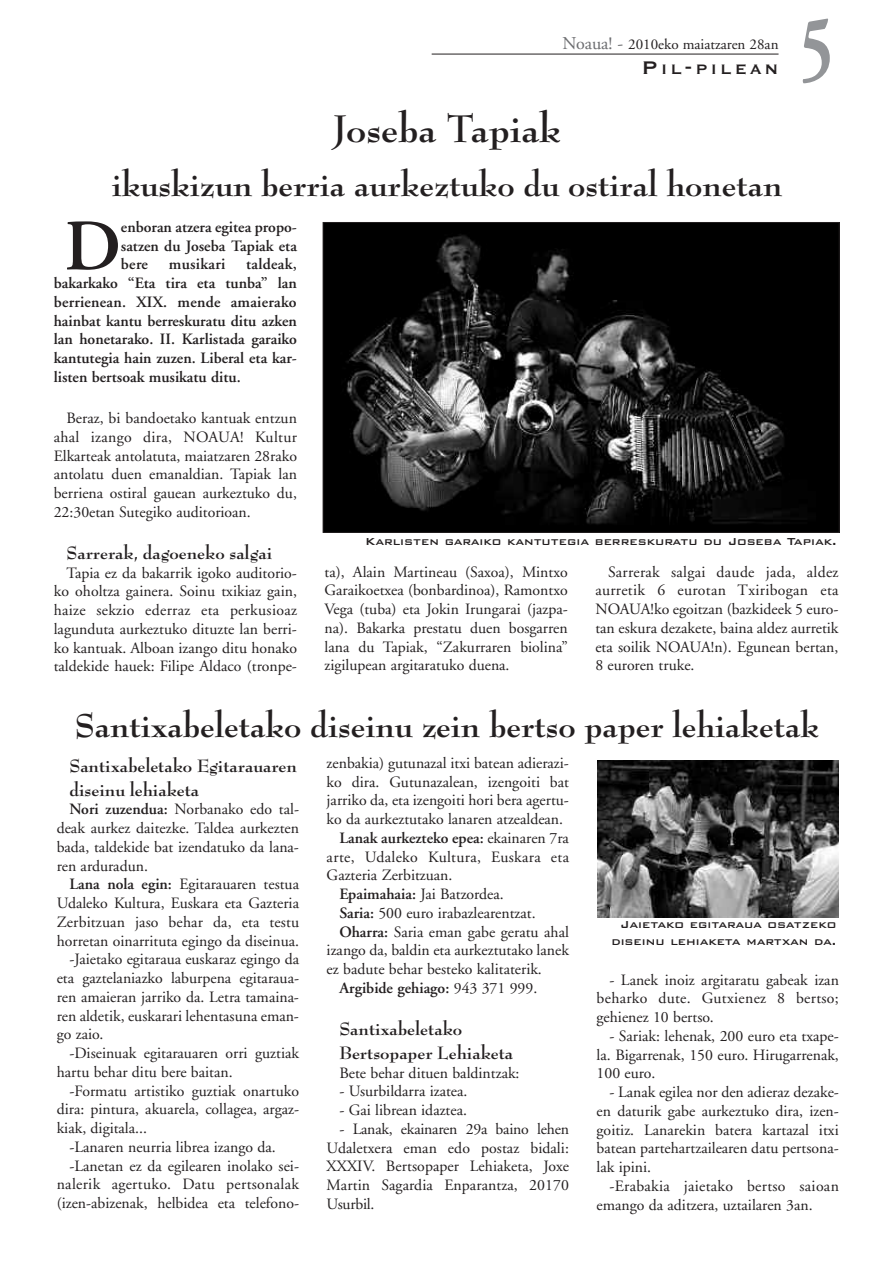
<style>
.page{position:relative;width:893px;height:1263px;background:#fff}
.page>*{position:absolute;margin:0;border:0;box-sizing:border-box;transform-origin:0 0}
.t1{font:700 90px "Adobe Garamond";color:#939598;scale:.7 1}
.t2{font:600 72.3px "Adobe Garamond";color:#231f20}
.t3{font:700 42px "Bernhard Modern";color:#231f20}
.t4{font:700 36px "Bernhard Modern";color:#231f20}
.t5{font:700 19.5px/24px "Bernhard Modern";color:#231f20}
.t6{font:700 18px "Copperplate Gothic BT";letter-spacing:.17em;color:#231f20}
.t7{font:15.75px/18.8px "Adobe Garamond";color:#231f20;text-align:justify}
.t8{font:600 15.75px/18.8px "Adobe Garamond";color:#231f20;text-align:justify}
.t9{font:15.75px "Adobe Garamond";letter-spacing:.02em;color:#231f20}
.t10{font:600 15.75px "Adobe Garamond";letter-spacing:.02em;color:#231f20}
.t11{font:15px "Adobe Garamond";color:#231f20}
.t12{font:500 13.5px/16.5px "Bank Gothic BT";color:#231f20;text-align:right}
.s1{font-size:18px;color:#6c6d70}
.s2{font-size:24px}
.s3{font-weight:600}
.s4{font-weight:400}
</style>
<div class="page">
<hr style="left:432px;top:54px;width:346px;height:1px;background:#231f20">
<img style="left:597px;top:760px;width:242px;height:157px">
<img style="left:325px;top:224px;width:512px;height:307px">
<div style="left:323px;top:222px;width:516px;height:311px;border:1px solid #231f20"></div>
<p class="t11" style="left:562px;top:38px;width:218px"><span class="s1">Noaua! -</span> 2010eko maiatzaren 28an</p>
<p class="t6" style="left:642px;top:57px;width:138px"><span class="s2">P</span>IL<span class="s2">-</span>PILEAN</p>
<h1 class="t1" style="left:800px;top:13px;width:48px">5</h1>
<h3 class="t3" style="left:333px;top:110px;width:230px">Joseba Tapiak</h3>
<h3 class="t4" style="left:112px;top:168px;width:672px">ikuskizun berria aurkeztuko du ostiral honetan</h3>
<h2 class="t2" style="left:64px;top:218px;width:58px">D</h2>
<p class="t8" style="left:121px;top:219px;width:178px">enboran atzera egitea propo&shy;satzen du Joseba Tapiak eta bere</p>
<p class="t8" style="left:54px;top:256px;width:245px;text-indent:192px">taldeak, bakarkako “Eta tira eta tunba” lan berrienean. XIX. mende amaierako hainbat kantu berreskuratu ditu azken lan honetarako. II. Karlistada garaiko kantutegia hain zuzen. Liberal eta kar&shy;listen bertsoak musikatu ditu.</p>
<p class="t7" style="left:54px;top:410px;width:245px;text-indent:13px">Beraz, bi bandoetako kantuak entzun ahal izango dira, NOAUA! Kultur Elkarteak antolatuta, maiatzaren 28rako antolatu duen emanaldian. Tapiak lan berriena ostiral gauean aurkeztuko du, 22:30etan Sutegiko auditorioan.</p>
<p class="t5" style="left:67px;top:541px;width:207px">Sarrerak, dagoeneko salgai</p>
<p class="t7" style="left:54px;top:565px;width:245px;text-indent:13px">Tapia ez da bakarrik igoko auditorio&shy;ko oholtza gainera. Soinu txikiaz gain, haize sekzio ederraz eta perkusioaz lagunduta aurkeztuko dituzte lan berri&shy;ko kantuak. Alboan izango ditu honako taldekide hauek: Filipe Aldaco (tronpe-</p>
<p class="t7" style="left:325px;top:564px;width:245px">ta), Alain Martineau (Saxoa), Mintxo Garaikoetxea (bonbardinoa), Ramontxo Vega (tuba) eta Jokin Irungarai (jazpa&shy;na). Bakarka prestatu duen bosgarren lana du Tapiak, “Zakurraren biolina” zigilupean argitaratuko duena.</p>
<p class="t7" style="left:595px;top:564px;width:245px;text-indent:13px">Sarrerak salgai daude jada, aldez aurretik 6 eurotan Txiribogan eta NOAUA!ko egoitzan (bazkideek 5 euro&shy;tan eskura dezakete, baina aldez aurretik eta soilik NOAUA!n). Egunean bertan, 8 euroren truke.</p>
<p class="t10" style="left:169px;top:258px;width:58px">musikari</p>
<p class="t12" style="left:365px;top:532px;width:473px">Karlisten garaiko kantutegia berreskuratu du Joseba Tapiak.</p>
<h3 class="t4" style="left:75px;top:710px;width:746px">Santixabeletako diseinu zein bertso paper lehiaketak</h3>
<p class="t5" style="left:69px;top:754px;width:229px">Santixabeletako Egitarauaren diseinu lehiaketa</p>
<p class="t7" style="left:57px;top:801px;width:244px;text-indent:13px"><span class="s3">Nori zuzendua:</span> Norbanako edo tal&shy;deak aurkez daitezke. Taldea aurkezten bada, taldekide bat izendatuko da lana&shy;ren arduradun.</p>
<p class="t7" style="left:69px;top:876px;width:231px"><span class="s3">Lana nola egin:</span> Egitarauaren testua</p>
<p class="t7" style="left:57px;top:895px;width:244px">Udaleko Kultura, Euskara eta Gazteria</p>
<p class="t7" style="left:57px;top:914px;width:244px">Zerbitzuan jaso behar da, eta testu</p>
<p class="t7" style="left:57px;top:932px;width:244px">horretan oinarrituta egingo da diseinua.</p>
<p class="t7" style="left:69px;top:951px;width:231px">-Jaietako egitaraua euskaraz egingo da</p>
<p class="t7" style="left:57px;top:970px;width:244px">eta gaztelaniazko laburpena egitaraua-</p>
<p class="t7" style="left:57px;top:989px;width:244px">ren amaieran jarriko da. Letra tamaina-</p>
<p class="t7" style="left:57px;top:1007px;width:244px">ren aldetik, euskarari lehentasuna eman-</p>
<p class="t7" style="left:57px;top:1026px;width:48px">go zaio.</p>
<p class="t7" style="left:69px;top:1045px;width:231px">-Diseinuak egitarauaren orri guztiak</p>
<p class="t7" style="left:57px;top:1064px;width:177px">hartu behar ditu bere baitan.</p>
<p class="t7" style="left:69px;top:1082px;width:231px">-Formatu artistiko guztiak onartuko</p>
<p class="t7" style="left:57px;top:1101px;width:244px">dira: pintura, akuarela, collagea, argaz-</p>
<p class="t7" style="left:57px;top:1120px;width:92px">kiak, digitala...</p>
<p class="t7" style="left:69px;top:1139px;width:208px">-Lanaren neurria librea izango da.</p>
<p class="t7" style="left:69px;top:1157px;width:231px">-Lanetan ez da egilearen inolako sei-</p>
<p class="t9" style="left:57px;top:1178px;width:244px">nalerik agertuko. Datu pertsonalak</p>
<p class="t7" style="left:57px;top:1195px;width:244px">(izen-abizenak, helbidea eta telefono-</p>
<p class="t7" style="left:327px;top:755px;width:244px">zenbakia) gutunazal itxi batean adierazi-</p>
<p class="t7" style="left:327px;top:774px;width:244px">ko dira. Gutunazalean, izengoiti bat</p>
<p class="t7" style="left:327px;top:792px;width:244px">jarriko da, eta izengoiti hori bera agertu-</p>
<p class="t7" style="left:327px;top:811px;width:238px">ko da aurkeztutako lanaren atzealdean.</p>
<p class="t8" style="left:339px;top:830px;width:231px">Lanak aurkezteko epea: <span class="s4">ekainaren 7ra</span></p>
<p class="t9" style="left:327px;top:850px;width:244px">arte, Udaleko Kultura, Euskara eta</p>
<p class="t7" style="left:327px;top:867px;width:127px">Gazteria Zerbitzuan.</p>
<p class="t7" style="left:339px;top:886px;width:166px"><span class="s3">Epaimahaia:</span> Jai Batzordea.</p>
<p class="t7" style="left:339px;top:905px;width:198px"><span class="s3">Saria:</span> 500 euro irabazlearentzat.</p>
<p class="t7" style="left:339px;top:923px;width:231px"><span class="s3">Oharra:</span> Saria eman gabe geratu ahal</p>
<p class="t7" style="left:327px;top:942px;width:244px">izango da, baldin eta aurkeztutako lanek</p>
<p class="t7" style="left:327px;top:961px;width:217px">ez badute behar besteko kalitaterik.</p>
<p class="t8" style="left:339px;top:980px;width:199px">Argibide gehiago: <span class="s4">943 371 999.</span></p>
<p class="t5" style="left:339px;top:1017px;width:175px">Santixabeletako<br>Bertsopaper Lehiaketa</p>
<p class="t7" style="left:339px;top:1064px;width:182px">Bete behar dituen baldintzak:</p>
<p class="t7" style="left:339px;top:1083px;width:130px">- Usurbildarra izatea.</p>
<p class="t7" style="left:339px;top:1102px;width:129px">- Gai librean idaztea.</p>
<p class="t7" style="left:327px;top:1121px;width:244px;text-indent:13px">- Lanak, ekainaren 29a baino lehen Udaletxera eman edo postaz bidali:<br>XXXIV. Bertsopaper Lehiaketa, Joxe Martin Sagardia Enparantza, 20170<br>Usurbil.</p>
<p class="t12" style="left:611px;top:915px;width:227px">Jaietako egitaraua osatzeko diseinu lehiaketa martxan da.</p>
<p class="t7" style="left:597px;top:971px;width:244px;text-indent:13px">- Lanek inoiz argitaratu gabeak izan beharko dute. Gutxienez 8 bertso; gehienez 10 bertso.</p>
<p class="t7" style="left:597px;top:1028px;width:244px;text-indent:13px">- Sariak: lehenak, 200 euro eta txape&shy;la. Bigarrenak, 150 euro. Hirugarrenak, 100 euro.</p>
<p class="t7" style="left:597px;top:1084px;width:244px;text-indent:13px">- Lanak egilea nor den adieraz dezake&shy;en daturik gabe aurkeztuko dira, izen&shy;goitiz. Lanarekin batera kartazal itxi batean partehartzailearen datu pertsona&shy;lak ipini.</p>
<p class="t7" style="left:597px;top:1178px;width:244px;text-indent:13px">-Erabakia jaietako bertso saioan emango da aditzera, uztailaren 3an.</p>
</div>
